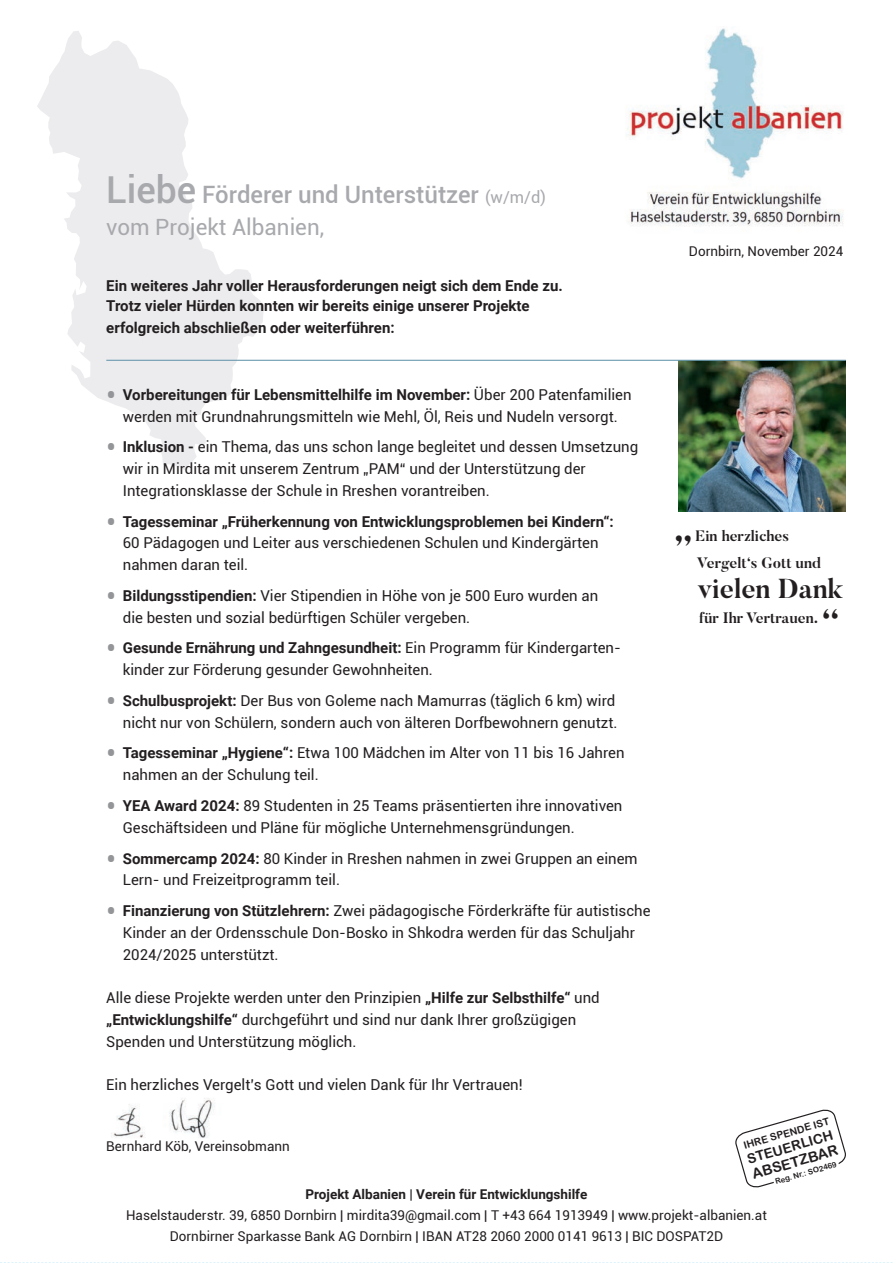
<style>
.page{position:relative;width:893px;height:1263px;background:#fff}
.page>*{position:absolute;margin:0;border:0;box-sizing:border-box;transform-origin:0 0}
.t1{font:700 35.55px "Butler";color:#231f20}
.t2{font:700 34.2px "Butler";color:#231f20}
.t3{font:700 27.3px "Butler";color:#231f20}
.t4{font:500 24px "Roboto";color:#a8a9ad}
.t5{font:22.35px "Roboto";color:#a8a9ad}
.t6{font:15px/21.8px "Roboto";color:#231f20}
.t7{font:700 15px/19.5px "Roboto";color:#231f20}
.t8{font:700 15px/27.3px "Butler";color:#231f20}
.t9{font:14.4px "Arial Rounded MT Bold";color:#231f20}
.t10{font:13.65px "Arial Rounded MT Bold";color:#231f20}
.t11{font:13.5px/21px "Roboto";color:#231f20;text-align:center}
.t12{font:700 13.5px "Roboto";color:#231f20}
.t13{font:10.2px "Arial Rounded MT Bold";color:#231f20}
.t14{font:7.8px "Arial Rounded MT Bold";color:#231f20}
.s1{font-size:37.05px}
.s2{font-weight:400;font-size:16.5px}
.s3{font-size:30px;color:#939598}
.s4{font-weight:700}
</style>
<div class="page">
<svg style="left:37px;top:31px;width:227px;height:439px;fill:#ececee"></svg>
<img style="left:678px;top:361px;width:168px;height:150px">
<img style="left:626px;top:28px;width:218px;height:198px">
<hr style="left:106px;top:360px;width:740px;height:1px;background:#6c9bb0">
<img style="left:111px;top:1098px;width:104px;height:40px">
<svg style="left:735px;top:1109px;width:111px;height:79px"></svg>
<svg style="left:0;top:1262px;width:893px;height:1px"></svg>
<h3 class="t4" style="left:106px;top:178px;width:441px"><span class="s1">Liebe</span> Förderer und Unterstützer <span class="s2">(w/m/d)</span></h3>
<h3 class="t5" style="left:106px;top:211px;width:219px">vom Projekt Albanien,</h3>
<p class="t7" style="left:106px;top:276px;width:458px">Ein weiteres Jahr voller Herausforderungen neigt sich dem Ende zu.<br>Trotz vieler Hürden konnten wir bereits einige unserer Projekte</p>
<p class="t7" style="left:106px;top:318px;width:290px">erfolgreich abschließen oder weiterführen:</p>
<p class="t6" style="left:106px;top:383px;width:527px;text-align:center"><span class="s3">•</span> <span class="s4">Vorbereitungen für Lebensmittelhilfe im November:</span> Über 200 Patenfamilien werden mit Grundnahrungsmitteln wie Mehl, Öl, Reis und Nudeln versorgt.</p>
<p class="t6" style="left:123px;top:436px;width:517px;text-indent:-16px"><span class="s3">•</span> <span class="s4">Inklusion -</span> ein Thema, das uns schon lange begleitet und dessen Umsetzung wir in Mirdita mit unserem Zentrum „PAM“ und der Unterstützung der<br>Integrationsklasse der Schule in Rreshen vorantreiben.</p>
<p class="t6" style="left:123px;top:510px;width:492px;text-indent:-16px"><span class="s3">•</span> <span class="s4">Tagesseminar „Früherkennung von Entwicklungsproblemen bei Kindern“:<br></span>60 Pädagogen und Leiter aus verschiedenen Schulen und Kindergärten nahmen daran teil.</p>
<p class="t6" style="left:123px;top:584px;width:477px;text-indent:-16px"><span class="s3">•</span> <span class="s4">Bildungsstipendien:</span> Vier Stipendien in Höhe von je 500 Euro wurden an die besten und sozial bedürftigen Schüler vergeben.</p>
<p class="t6" style="left:123px;top:637px;width:500px;text-indent:-16px"><span class="s3">•</span> <span class="s4">Gesunde Ernährung und Zahngesundheit:</span> Ein Programm für Kindergarten&shy;kinder zur Förderung gesunder Gewohnheiten.</p>
<p class="t6" style="left:106px;top:689px;width:513px;text-align:right"><span class="s3">•</span> <span class="s4">Schulbusprojekt:</span> Der Bus von Goleme nach Mamurras (täglich 6 km) wird nicht nur von Schülern, sondern auch von älteren Dorfbewohnern genutzt.</p>
<p class="t6" style="left:123px;top:742px;width:503px;text-indent:-16px"><span class="s3">•</span> <span class="s4">Tagesseminar „Hygiene“:</span> Etwa 100 Mädchen im Alter von 11 bis 16 Jahren nahmen an der Schulung teil.</p>
<p class="t6" style="left:123px;top:794px;width:501px;text-indent:-16px"><span class="s3">•</span> <span class="s4">YEA Award 2024:</span> 89 Studenten in 25 Teams präsentierten ihre innovativen<br>Geschäftsideen und Pläne für mögliche Unternehmensgründungen.</p>
<p class="t6" style="left:123px;top:847px;width:516px;text-indent:-17px"><span class="s3">•</span> <span class="s4">Sommercamp 2024:</span> 80 Kinder in Rreshen nahmen in zwei Gruppen an einem<br>Lern- und Freizeitprogramm teil.</p>
<p class="t6" style="left:123px;top:899px;width:529px;text-indent:-16px"><span class="s3">•</span> <span class="s4">Finanzierung von Stützlehrern:</span> Zwei pädagogische Förderkräfte für autistische<br>Kinder an der Ordensschule Don-Bosko in Shkodra werden für das Schuljahr<br>2024/2025 unterstützt.</p>
<p class="t6" style="left:106px;top:986px;width:495px">Alle diese Projekte werden unter den Prinzipien <span class="s4">„Hilfe zur Selbsthilfe“</span> und <span class="s4">„Entwicklungshilfe“</span> durchgeführt und sind nur dank Ihrer großzügigen<br>Spenden und Unterstützung möglich.</p>
<p class="t6" style="left:106px;top:1073px;width:418px">Ein herzliches Vergelt’s Gott und vielen Dank für Ihr Vertrauen!</p>
<p class="t11" style="left:106px;top:1135px;width:185px">Bernhard Köb, Vereinsobmann</p>
<p class="t11" style="left:689px;top:240px;width:156px">Dornbirn, November 2024</p>
<h1 class="t1" style="left:674px;top:506px;width:20px">„</h1>
<p class="t8" style="left:696px;top:522px;width:127px">Ein herzliches<br>Vergelt‘s Gott und</p>
<h3 class="t3" style="left:698px;top:571px;width:147px">vielen Dank</h3>
<p class="t8" style="left:699px;top:604px;width:121px">für Ihr Vertrauen.</p>
<h2 class="t2" style="left:822px;top:600px;width:20px">“</h2>
<p class="t13" style="left:742px;top:1139px;width:90px;rotate:-16deg">IHRE SPENDE IST</p>
<p class="t9" style="left:750px;top:1166px;width:90px;rotate:-16deg">ABSETZBAR</p>
<p class="t10" style="left:745px;top:1151px;width:90px;rotate:-16deg">STEUERLICH</p>
<p class="t14" style="left:774px;top:1177px;width:65px;rotate:-16deg">Reg. Nr.: SO2469</p>
<p class="t12" style="left:306px;top:1185px;width:283px">Projekt Albanien | Verein für Entwicklungshilfe</p>
<p class="t11" style="left:126px;top:1205px;width:642px">Haselstauderstr. 39, 6850 Dornbirn | mirdita39@gmail.com | T +43 664 1913949 | www.projekt-albanien.at<br>Dornbirner Sparkasse Bank AG Dornbirn | IBAN AT28 2060 2000 0141 9613 | BIC DOSPAT2D</p>
</div>
